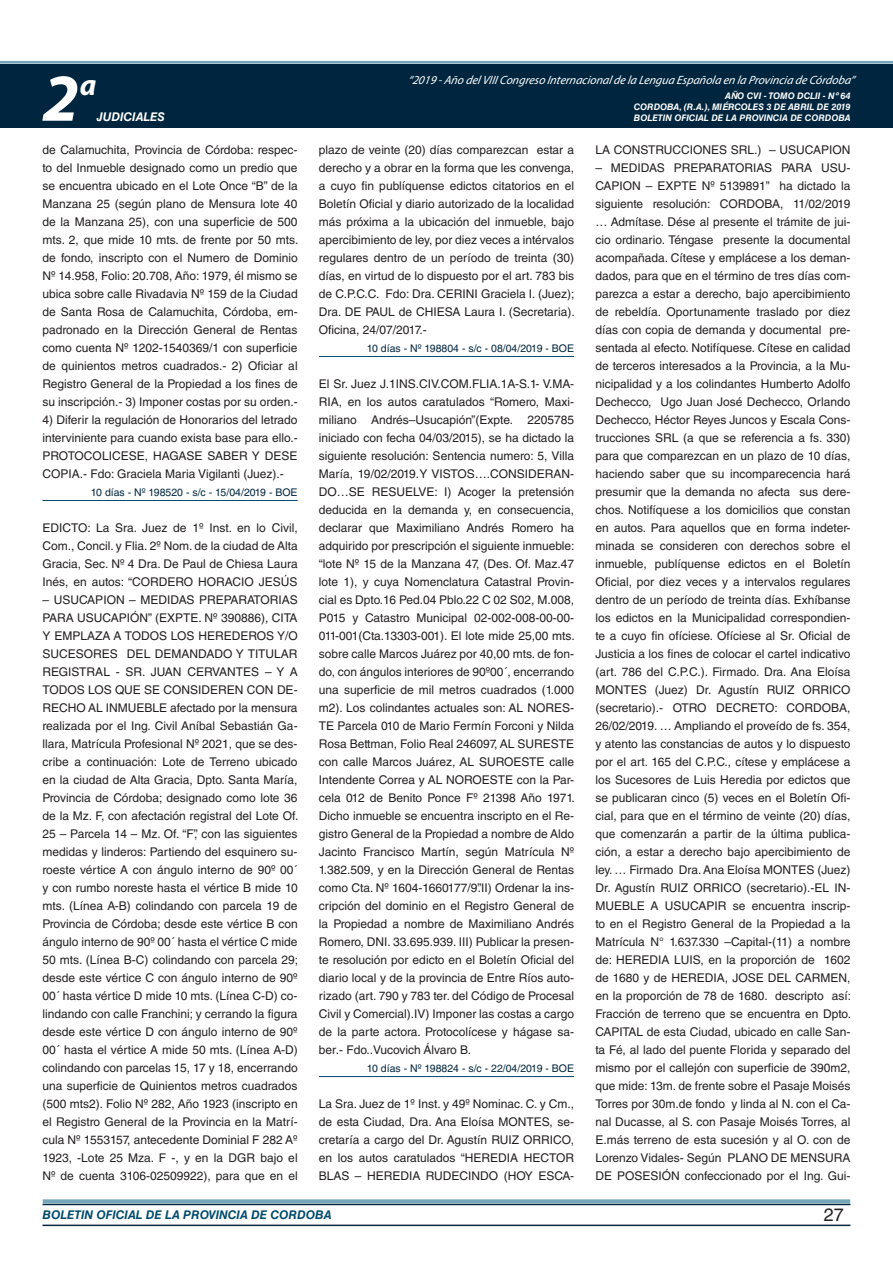
<style>
.page{position:relative;width:893px;height:1263px;background:#fff}
.page>*{position:absolute;margin:0;border:0;box-sizing:border-box;transform-origin:0 0}
.t1{font:italic 700 67.5px "Myriad Pro";color:#fff}
.t2{font:italic 700 30px "Myriad Pro";color:#fff}
.t3{font:18px "Helvetica LT Std";color:#231f20}
.t4{font:12px/18px "Helvetica LT Std";color:#231f20;text-align:justify}
.t5{font:italic 12px "Myriad Pro";color:#fff}
.t6{font:italic 700 12px "Helvetica LT Std";color:#004b6c}
.t7{font:italic 700 12px "Helvetica LT Std";color:#fff}
.t8{font:10.5px "Helvetica LT Std";color:#00263f}
.t9{font:italic 700 9px/10.8px "Helvetica LT Std";color:#fff;text-align:right}
</style>
<div class="page">
<div style="left:0;top:61px;width:893px;height:6px;background:#fff;opacity:.75"></div>
<div style="left:0;top:64px;width:893px;height:64px;background:#00263f"></div>
<hr style="left:43px;top:1224px;width:807px;height:2px;background:#00263f">
<div style="left:42px;top:1198px;width:809px;height:8px;background:#fff;opacity:.75"></div>
<hr style="left:43px;top:500px;width:255px;height:1px;background:#004b6c">
<hr style="left:319px;top:356px;width:255px;height:1px;background:#004b6c">
<hr style="left:319px;top:1076px;width:255px;height:1px;background:#004b6c">
<h2 class="t2" style="left:80px;top:66px;width:18px">a</h2>
<p class="t5" style="left:408px;top:72px;width:448px">“2019 -Año delVIIICongreso Internacionalde la Lengua Esp añola en la Provincia de Córdoba”</p>
<h1 class="t1" style="left:43px;top:54px;width:38px">2</h1>
<p class="t9" style="left:634px;top:91px;width:218px">AÑO CVI - TOMO DCLII - Nº 64<br>CORDOBA, (R.A.), MIÉRCOLES 3 DE ABRIL DE 2019</p>
<p class="t7" style="left:97px;top:110px;width:70px">JUDICIALES</p>
<p class="t9" style="left:634px;top:112px;width:218px">BOLETIN OFICIAL DE LA PROVINCIA DE CORDOBA</p>
<p class="t4" style="left:43px;top:141px;width:257px">de Calamuchita, Provincia de Córdoba: respec&shy;to del Inmueble designado como un predio que se encuentra ubicado en el Lote Once “B” de la Manzana 25 (según plano de Mensura lote 40 de la Manzana 25), con una superficie de 500 mts. 2, que mide 10 mts. de frente por 50 mts. de fondo, inscripto con el Numero de Dominio Nº 14.958, Folio: 20.708, Año: 1979, él mismo se ubica sobre calle Rivadavia Nº 159 de la Ciudad de Santa Rosa de Calamuchita, Córdoba, em&shy;padronado en la Dirección General de Rentas como cuenta Nº 1202-1540369/1 con superficie de quinientos metros cuadrados.- 2) Oficiar al Registro General de la Propiedad a los fines de su inscripción.- 3) Imponer costas por su orden.-</p>
<p class="t4" style="left:43px;top:411px;width:257px">4) Diferir la regulación de Honorarios del letrado interviniente para cuando exista base para ello.- PROTOCOLICESE, HAGASE SABER Y DESE COPIA.- Fdo: Graciela Maria Vigilanti (Juez).-</p>
<p class="t8" style="left:91px;top:486px;width:208px">10 días - Nº 198520 - s/c - 15/04/2019 - BOE</p>
<p class="t4" style="left:43px;top:519px;width:257px">EDICTO: La Sra. Juez de 1º Inst. en lo Civil, Com., Concil. y Flia. 2º Nom. de la ciudad de Alta Gracia, Sec. Nº 4 Dra. De Paul de Chiesa Laura Inés, en autos: “CORDERO HORACIO JESÚS</p>
<p class="t4" style="left:43px;top:591px;width:257px">– USUCAPION – MEDIDAS PREPARATORIAS PARA USUCAPIÓN” (EXPTE. Nº 390886), CITA Y EMPLAZA A TODOS LOS HEREDEROS Y/O SUCESORES DEL DEMANDADO Y TITULAR REGISTRAL - SR. JUAN CERVANTES – Y A TODOS LOS QUE SE CONSIDEREN CON DE-RECHO AL INMUEBLE afectado por la mensura realizada por el Ing. Civil Aníbal Sebastián Ga&shy;llara, Matrícula Profesional Nº 2021, que se des&shy;cribe a continuación: Lote de Terreno ubicado en la ciudad de Alta Gracia, Dpto. Santa María, Provincia de Córdoba; designado como lote 36 de la Mz. F, con afectación registral del Lote Of.<br>25 – Parcela 14 – Mz. Of. “F”, con las siguientes medidas y linderos: Partiendo del esquinero su&shy;roeste vértice A con ángulo interno de 90º 00´ y con rumbo noreste hasta el vértice B mide 10 mts. (Línea A-B) colindando con parcela 19 de Provincia de Córdoba; desde este vértice B con ángulo interno de 90º 00´ hasta el vértice C mide 50 mts. (Línea B-C) colindando con parcela 29; desde este vértice C con ángulo interno de 90º 00´ hasta vértice D mide 10 mts. (Línea C-D) co&shy;lindando con calle Franchini; y cerrando la figura desde este vértice D con ángulo interno de 90º 00´ hasta el vértice A mide 50 mts. (Línea A-D) colindando con parcelas 15, 17 y 18, encerrando una superficie de Quinientos metros cuadrados (500 mts2). Folio Nº 282, Año 1923 (inscripto en el Registro General de la Provincia en la Matrí&shy;cula Nº 1553157, antecedente Dominial F 282 Aº 1923, -Lote 25 Mza. F -, y en la DGR bajo el Nº de cuenta 3106-02509922), para que en el</p>
<p class="t4" style="left:319px;top:141px;width:257px">plazo de veinte (20) días comparezcan estar a derecho y a obrar en la forma que les convenga, a cuyo fin publíquense edictos citatorios en el Boletín Oficial y diario autorizado de la localidad más próxima a la ubicación del inmueble, bajo apercibimiento de ley, por diez veces a intérvalos regulares dentro de un período de treinta (30) días, en virtud de lo dispuesto por el art. 783 bis de C.P.C.C. Fdo: Dra. CERINI Graciela I. (Juez); Dra. DE PAUL de CHIESA Laura I. (Secretaria).<br>Oficina, 24/07/2017.-</p>
<p class="t8" style="left:367px;top:342px;width:209px">10 días - Nº 198804 - s/c - 08/04/2019 - BOE</p>
<p class="t4" style="left:319px;top:375px;width:257px">El Sr. Juez J.1INS.CIV.COM.FLIA.1A-S.1- V.MA-RIA, en los autos caratulados “Romero, Maxi&shy;miliano Andrés–Usucapión”(Expte. 2205785 iniciado con fecha 04/03/2015), se ha dictado la siguiente resolución: Sentencia numero: 5, Villa María, 19/02/2019.Y VISTOS….CONSIDERAN-DO…SE RESUELVE: I) Acoger la pretensión deducida en la demanda y, en consecuencia, declarar que Maximiliano Andrés Romero ha adquirido por prescripción el siguiente inmueble: “lote Nº 15 de la Manzana 47, (Des. Of. Maz.47 lote 1), y cuya Nomenclatura Catastral Provin&shy;cial es Dpto.16 Ped.04 Pblo.22 C 02 S02, M.008, P015 y Catastro Municipal 02-002-008-00-00- 011-001(Cta.13303-001). El lote mide 25,00 mts. sobre calle Marcos Juárez por 40,00 mts. de fon&shy;do, con ángulos interiores de 90º00´, encerrando una superficie de mil metros cuadrados (1.000 m2). Los colindantes actuales son: AL NORES-TE Parcela 010 de Mario Fermín Forconi y Nilda Rosa Bettman, Folio Real 246097, AL SURESTE con calle Marcos Juárez, AL SUROESTE calle Intendente Correa y AL NOROESTE con la Par&shy;cela 012 de Benito Ponce Fº 21398 Año 1971.<br>Dicho inmueble se encuentra inscripto en el Re&shy;gistro General de la Propiedad a nombre de Aldo Jacinto Francisco Martín, según Matrícula Nº 1.382.509, y en la Dirección General de Rentas como Cta. Nº 1604-1660177/9”.II) Ordenar la ins&shy;cripción del dominio en el Registro General de la Propiedad a nombre de Maximiliano Andrés Romero, DNI. 33.695.939. III) Publicar la presen&shy;te resolución por edicto en el Boletín Oficial del diario local y de la provincia de Entre Ríos auto&shy;rizado (art. 790 y 783 ter. del Código de Procesal Civil y Comercial).IV) Imponer las costas a cargo de la parte actora. Protocolícese y hágase sa&shy;ber.- Fdo..Vucovich Álvaro B.</p>
<p class="t8" style="left:367px;top:1062px;width:209px">10 días - Nº 198824 - s/c - 22/04/2019 - BOE</p>
<p class="t4" style="left:319px;top:1095px;width:257px">La Sra. Juez de 1º Inst. y 49º Nominac. C. y Cm., de esta Ciudad, Dra. Ana Eloísa MONTES, se&shy;cretaría a cargo del Dr. Agustín RUIZ ORRICO, en los autos caratulados “HEREDIA HECTOR BLAS – HEREDIA RUDECINDO (HOY ESCA-</p>
<p class="t4" style="left:595px;top:141px;width:257px">LA CONSTRUCCIONES SRL.) – USUCAPION</p>
<p class="t4" style="left:595px;top:159px;width:257px">– MEDIDAS PREPARATORIAS PARA USU-CAPION – EXPTE Nº 5139891” ha dictado la siguiente resolución: CORDOBA, 11/02/2019 … Admítase. Dése al presente el trámite de jui&shy;cio ordinario. Téngase presente la documental acompañada. Cítese y emplácese a los deman&shy;dados, para que en el término de tres días com&shy;parezca a estar a derecho, bajo apercibimiento de rebeldía. Oportunamente traslado por diez días con copia de demanda y documental pre&shy;sentada al efecto. Notifíquese. Cítese en calidad de terceros interesados a la Provincia, a la Mu&shy;nicipalidad y a los colindantes Humberto Adolfo Dechecco, Ugo Juan José Dechecco, Orlando Dechecco, Héctor Reyes Juncos y Escala Cons&shy;trucciones SRL (a que se referencia a fs. 330) para que comparezcan en un plazo de 10 días, haciendo saber que su incomparecencia hará presumir que la demanda no afecta sus dere&shy;chos. Notifíquese a los domicilios que constan en autos. Para aquellos que en forma indeter&shy;minada se consideren con derechos sobre el inmueble, publíquense edictos en el Boletín Oficial, por diez veces y a intervalos regulares dentro de un período de treinta días. Exhíbanse los edictos en la Municipalidad correspondien&shy;te a cuyo fin ofíciese. Ofíciese al Sr. Oficial de Justicia a los fines de colocar el cartel indicativo (art. 786 del C.P.C.). Firmado. Dra. Ana Eloísa MONTES (Juez) Dr. Agustín RUIZ ORRICO (secretario).- OTRO DECRETO: CORDOBA, 26/02/2019. … Ampliando el proveído de fs. 354, y atento las constancias de autos y lo dispuesto por el art. 165 del C.P.C., cítese y emplácese a los Sucesores de Luis Heredia por edictos que se publicaran cinco (5) veces en el Boletín Ofi&shy;cial, para que en el término de veinte (20) días, que comenzarán a partir de la última publica&shy;ción, a estar a derecho bajo apercibimiento de ley. … Firmado Dra. Ana Eloísa MONTES (Juez)<br>Dr. Agustín RUIZ ORRICO (secretario).-EL IN-MUEBLE A USUCAPIR se encuentra inscrip&shy;to en el Registro General de la Propiedad a la Matrícula N° 1.637.330 –Capital-(11) a nombre de: HEREDIA LUIS, en la proporción de 1602 de 1680 y de HEREDIA, JOSE DEL CARMEN, en la proporción de 78 de 1680. descripto así:<br>Fracción de terreno que se encuentra en Dpto.<br>CAPITAL de esta Ciudad, ubicado en calle San&shy;ta Fé, al lado del puente Florida y separado del mismo por el callejón con superficie de 390m2, que mide: 13m. de frente sobre el Pasaje Moisés Torres por 30m.de fondo y linda al N. con el Ca&shy;nal Ducasse, al S. con Pasaje Moisés Torres, al E.más terreno de esta sucesión y al O. con de Lorenzo Vidales- Según PLANO DE MENSURA DE POSESIÓN confeccionado por el Ing. Gui-</p>
<p class="t6" style="left:43px;top:1208px;width:290px">BOLETIN OFICIAL DE LA PROVINCIA DE CORDOBA</p>
<h3 class="t3" style="left:824px;top:1204px;width:22px">27</h3>
</div>
